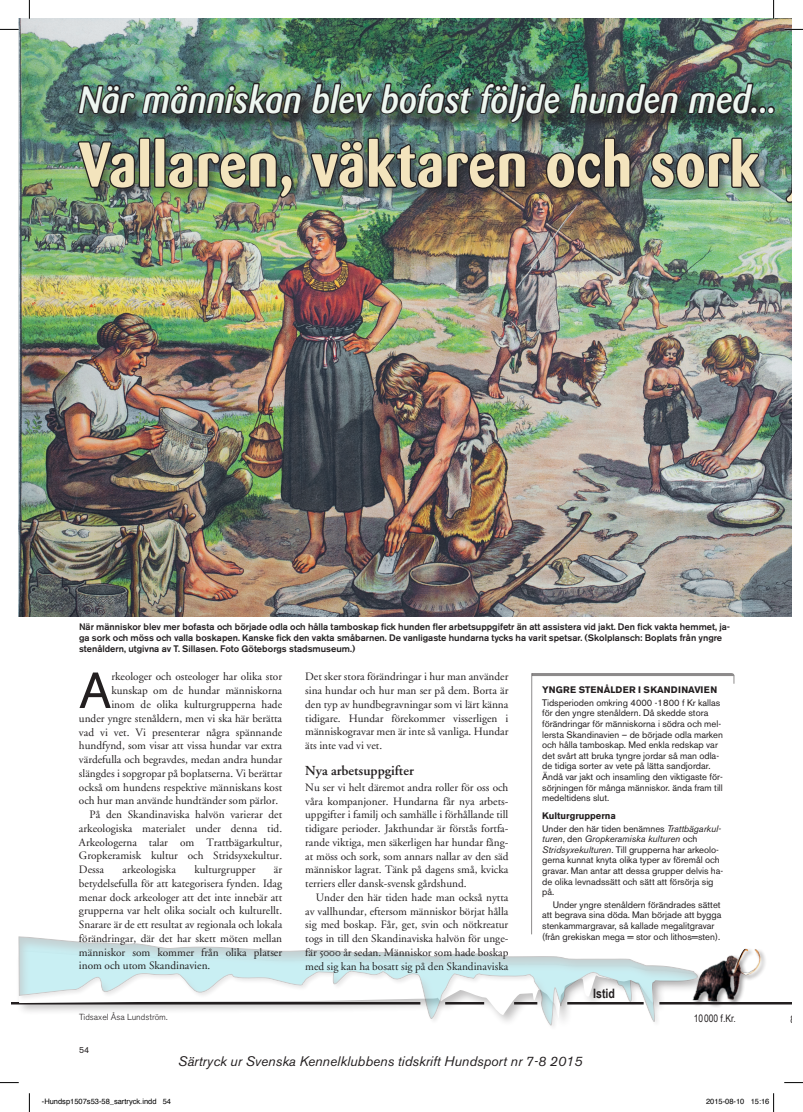
<style>
.page{position:relative;width:803px;height:1112px;background:#fff}
.page>*{position:absolute;margin:0;border:0;box-sizing:border-box;transform-origin:0 0}
.t1{font:700 62.5px "Barmeno BQ";letter-spacing:.02em;color:#f3e4bd;scale:.9 1}
.t2{font:50.25px "Akzidenz Grotesk BE";color:#231f20}
.t3{font:italic 500 37.5px "Barmeno BQ";letter-spacing:.02em;color:#eef7f1;scale:.9 1}
.t4{font:italic 13.75px "Akzidenz Grotesk BE";color:#231f20}
.t5{font:600 13.75px "MB Garamond";color:#231f20}
.t6{font:700 12.88px "Arial Narrow";color:#231f20}
.t7{font:11.25px/13.8px "MB Garamond";color:#231f20;text-align:justify}
.t8{font:10.38px "Arial Narrow";color:#231f20}
.t9{font:9.38px/10.6px "Akzidenz Grotesk BE";color:#231f20}
.t10{font:500 9.38px/10.6px "Akzidenz Grotesk BE";color:#231f20}
.t11{font:700 9.38px "Akzidenz Grotesk BE";letter-spacing:.04em;color:#231f20}
.t12{font:8.75px "Akzidenz Grotesk BE Light Os F";color:#231f20}
.t13{font:8.75px "Akzidenz Grotesk BE";color:#231f20}
.t14{font:7.5px "Helvetica";color:#000}
.s1{font-weight:700}
.s2{font-style:italic}
</style>
<div class="page">
<div style="left:692px;top:947px;width:75px;height:61px;background:#231f20;opacity:.44"></div>
<img style="left:704px;top:947px;width:57px;height:54px">
<hr style="left:659px;top:1001px;width:132px;height:3px;background:#231f20">
<hr style="left:12px;top:1001px;width:408px;height:3px;background:#231f20">
<div style="left:17px;top:935px;width:687px;height:96px;background:#fff"></div>
<div style="left:18px;top:935px;width:680px;height:90px;background:#231f20;opacity:.75"></div>
<hr style="left:514px;top:1001px;width:23px;height:3px;background:#231f20">
<img style="left:19px;top:19px;width:772px;height:597px">
<hr style="left:531px;top:673px;width:1px;height:261px;background:#231f20">
<svg style="left:532px;top:673px;width:203px;height:10px"></svg>
<div style="left:75px;top:135px;width:716px;height:81px;background:#231f20;opacity:.51"></div>
<svg style="left:784px;top:139px;width:7px;height:65px"></svg>
<div style="left:80px;top:84px;width:710px;height:54px;background:#231f20;opacity:.75"></div>
<img style="left:76px;top:81px;width:227px;height:118px">
<img style="left:309px;top:81px;width:453px;height:110px">
<div style="left:750px;top:106px;width:7px;height:8px;border:2px solid #231f20;border-radius:50%"></div>
<div style="left:759px;top:106px;width:7px;height:8px;border:2px solid #231f20;border-radius:50%"></div>
<div style="left:767px;top:106px;width:8px;height:8px;border:2px solid #231f20;border-radius:50%"></div>
<svg style="left:0;top:29px;width:19px;height:1px"></svg>
<svg style="left:784px;top:29px;width:19px;height:1px"></svg>
<svg style="left:0;top:1082px;width:19px;height:1px"></svg>
<svg style="left:784px;top:1082px;width:19px;height:1px"></svg>
<svg style="left:29px;top:0;width:1px;height:19px"></svg>
<svg style="left:29px;top:1093px;width:1px;height:18px"></svg>
<svg style="left:773px;top:0;width:1px;height:19px"></svg>
<svg style="left:773px;top:1093px;width:1px;height:18px"></svg>
<h3 class="t3" style="left:79px;top:77px;width:777px">När människan blev bofast följde hunden med...</h3>
<h1 class="t1" style="left:79px;top:127px;width:807px">Vallaren, väktaren och sork j</h1>
<p class="t10" style="left:79px;top:621px;width:652px">När människor blev mer bofasta och började odla och hålla tamboskap fick hunden fler arbetsuppgifetr än att assistera vid jakt. Den fick vakta hemmet, ja&shy;ga sork och möss och valla boskapen. Kanske fick den vakta småbarnen. De vanligaste hundarna tycks ha varit spetsar. (Skolplansch: Boplats från yngre stenåldern, utgivna av T. Sillasen. Foto Göteborgs stadsmuseum.)</p>
<h2 class="t2" style="left:79px;top:660px;width:34px">A</h2>
<p class="t7" style="left:111px;top:670px;width:172px">rkeologer och osteologer har olika stor</p>
<p class="t7" style="left:111px;top:684px;width:172px">kunskap om de hundar människorna</p>
<p class="t7" style="left:111px;top:697px;width:172px">inom de olika kulturgrupperna hade</p>
<p class="t7" style="left:79px;top:711px;width:205px">under yngre stenåldern, men vi ska här berätta</p>
<p class="t7" style="left:79px;top:725px;width:205px">vad vi vet. Vi presenterar några spännande</p>
<p class="t7" style="left:79px;top:739px;width:205px">hundfynd, som visar att vissa hundar var extra</p>
<p class="t7" style="left:79px;top:752px;width:205px">värdefulla och begravdes, medan andra hundar</p>
<p class="t7" style="left:79px;top:766px;width:205px">slängdes i sopgropar på boplatserna. Vi berättar</p>
<p class="t7" style="left:79px;top:780px;width:205px">också om hundens respektive människans kost</p>
<p class="t7" style="left:79px;top:794px;width:201px">och hur man använde hundtänder som pärlor.</p>
<p class="t7" style="left:90px;top:807px;width:194px">På den Skandinaviska halvön varierar det</p>
<p class="t7" style="left:79px;top:821px;width:205px">arkeologiska materialet under denna tid.</p>
<p class="t7" style="left:79px;top:835px;width:205px">Arkeologerna talar om Trattbägarkultur,</p>
<p class="t7" style="left:79px;top:849px;width:205px">Gropkeramisk kultur och Stridsyxekultur.</p>
<p class="t7" style="left:79px;top:862px;width:27px">Dessa</p>
<p class="t7" style="left:122px;top:862px;width:55px">arkeologiska</p>
<p class="t7" style="left:194px;top:862px;width:63px">kulturgrupper</p>
<p class="t7" style="left:79px;top:862px;width:205px;text-indent:195px">är betydelsefulla för att kategorisera fynden. Idag menar dock arkeologer att det inte innebär att grupperna var helt olika socialt och kulturellt.<br>Snarare är de ett resultat av regionala och lokala förändringar, där det har skett möten mellan människor som kommer från olika platser inom och utom Skandinavien.</p>
<p class="t12" style="left:79px;top:1011px;width:90px">Tidsaxel Åsa Lundström.</p>
<p class="t13" style="left:79px;top:1043px;width:12px">54</p>
<p class="t7" style="left:305px;top:670px;width:205px">Det sker stora förändringar i hur man använder sina hundar och hur man ser på dem. Borta är den typ av hundbegravningar som vi lärt känna tidigare. Hundar förekommer visserligen i människogravar men är inte så vanliga. Hundar äts inte vad vi vet.</p>
<p class="t5" style="left:305px;top:762px;width:110px">Nya arbetsuppgifter</p>
<p class="t7" style="left:305px;top:780px;width:205px">Nu ser vi helt däremot andra roller för oss och våra kompanjoner. Hundarna får nya arbets&shy;uppgifter i familj och samhälle i förhållande till tidigare perioder. Jakthundar är förstås fortfa&shy;rande viktiga, men säkerligen har hundar fång&shy;at möss och sork, som annars nallar av den säd människor lagrat. Tänk på dagens små, kvicka terriers eller dansk-svensk gårdshund.</p>
<p class="t7" style="left:305px;top:890px;width:205px;text-indent:11px">Under den här tiden hade man också nytta av vallhundar, eftersom människor börjat hålla sig med boskap. Får, get, svin och nötkreatur togs in till den Skandinaviska halvön för unge&shy;fär 5000 år sedan. Människor som hade boskap med sig kan ha bosatt sig på den Skandinaviska</p>
<p class="t11" style="left:542px;top:684px;width:177px">YNGRE STENÅLDER I SKANDINAVIEN</p>
<p class="t9" style="left:542px;top:697px;width:182px">Tidsperioden omkring 4000 -1800 f Kr kallas för den yngre stenåldern. Då skedde stora förändringar för människorna i södra och mel&shy;lersta Skandinavien – de började odla marken och hålla tamboskap. Med enkla redskap var det svårt att bruka tyngre jordar så man odla&shy;de tidiga sorter av vete på lätta sandjordar.<br>Ändå var jakt och insamling den viktigaste för&shy;sörjningen för många människor. ända fram till medeltidens slut.</p>
<p class="t9" style="left:542px;top:809px;width:181px;line-height:12.4px"><span class="s1">KULTURGRUPPERNA<br></span>Under den här tiden benämnes <span class="s2">Trattbägarkul-</span></p>
<p class="t9" style="left:542px;top:833px;width:183px"><span class="s2">turen</span>, den <span class="s2">Gropkeramiska kulturen</span> och <span class="s2">Stridsyxekulturen</span>. Till grupperna har arkeolo&shy;gerna kunnat knyta olika typer av föremål och gravar. Man antar att dessa grupper delvis ha&shy;de olika levnadssätt och sätt att försörja sig på.</p>
<p class="t9" style="left:542px;top:898px;width:181px;text-indent:11px">Under yngre stenåldern förändrades sättet att begrava sina döda. Man började att bygga stenkammargravar, så kallade megalitgravar (från grekiskan mega = stor och lithos=sten).</p>
<p class="t6" style="left:593px;top:983px;width:23px">Istid</p>
<p class="t8" style="left:694px;top:1010px;width:44px">10000 f.Kr.</p>
<p class="t8" style="left:790px;top:1011px;width:12px">80</p>
<p class="t4" style="left:178px;top:1052px;width:406px">Särtryck ur Svenska Kennelklubbens tidskrift Hundsport nr 7-8 2015</p>
<p class="t14" style="left:42px;top:1095px;width:131px">-Hundsp1507s53-58_sartryck.indd 54</p>
<p class="t14" style="left:706px;top:1095px;width:65px">2015-08-10 15:16</p>
</div>
